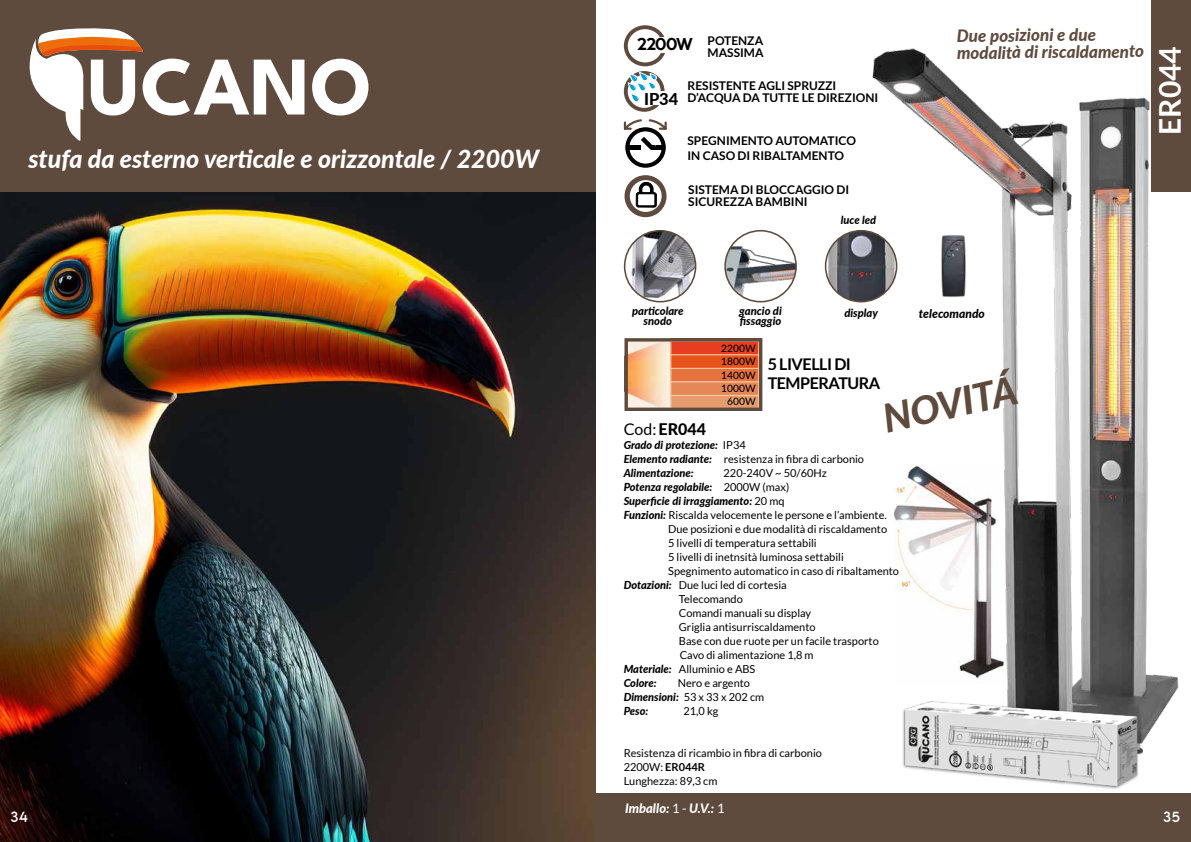
<style>
.page{position:relative;width:1191px;height:842px;background:#fff}
.page>*{position:absolute;margin:0;border:0;box-sizing:border-box;transform-origin:0 0}
.t1{font:italic 800 39px "Lato";color:#5f4b3e}
.t2{font:700 30px "Lato";color:#fff}
.t3{font:italic 800 25px "Lato";color:#fff}
.t4{font:italic 800 17px/17.2px "Lato";color:#5f4b3e}
.t5{font:800 16.4px "Lato";color:#000}
.t6{font:700 16.1px/19.4px "Lato";letter-spacing:-.03em;color:#000}
.t7{font:800 16px "Lato";color:#000}
.t8{font:500 15px "Keep Calm";letter-spacing:-.08em;color:#000}
.t9{font:italic 800 13px "Lato";color:#fff}
.t10{font:13px "LEMONMILK";color:#fff}
.t11{font:700 12px/12px "Lato";color:#000}
.t12{font:italic 800 12px "Lato";color:#000}
.t13{font:italic 800 11.2px/9.3px "Lato";color:#000;text-align:center}
.t14{font:11px/14px "Lato";color:#000}
.t15{font:italic 800 11px/14px "Lato";color:#000}
.t16{font:500 10.3px/13.3px "Lato";color:#000}
.s1{font-weight:400}
.s2{font-weight:400;font-style:normal}
.s3{font-weight:800;font-style:italic}
.s4{font-weight:700}
</style>
<div class="page">
<img style="left:1096px;top:97px;width:95px;height:635px">
<div style="left:624px;top:25px;width:42px;height:41px;border:4px solid #5f4b3e;border-radius:50%"></div>
<div style="left:634px;top:37px;width:60px;height:16px;background:#fff"></div>
<img style="left:0;top:191px;width:595px;height:651px">
<div style="left:0;top:0;width:595px;height:191px;background:#5f4b3e"></div>
<div style="left:595px;top:794px;width:596px;height:48px;background:#5f4b3e"></div>
<div style="left:1151px;top:0;width:40px;height:191px;background:#5f4b3e"></div>
<img style="left:862px;top:48px;width:234px;height:746px">
<svg style="left:625px;top:127px;width:41px;height:41px"></svg>
<div style="left:629px;top:131px;width:32px;height:33px;background:#fff;border-radius:50%"></div>
<svg style="left:623px;top:119px;width:44px;height:31px"></svg>
<svg style="left:29px;top:28px;width:275px;height:113px"></svg>
<svg style="left:312px;top:59px;width:56px;height:56px"></svg>
<svg style="left:956px;top:48px;width:140px;height:11px"></svg>
<svg style="left:624px;top:175px;width:42px;height:42px"></svg>
<div style="left:630px;top:180px;width:31px;height:32px;background:#fff;border-radius:50%"></div>
<svg style="left:636px;top:180px;width:21px;height:28px"></svg>
<img style="left:894px;top:691px;width:256px;height:103px">
<img style="left:938px;top:232px;width:30px;height:68px">
<svg style="left:626px;top:73px;width:36px;height:37px"></svg>
<div style="left:624px;top:71px;width:40px;height:41px;border:4px solid #5f4b3e;border-radius:50%"></div>
<svg style="left:595px;top:0;width:62px;height:103px"></svg>
<div style="left:641px;top:91px;width:37px;height:14px;background:#fff"></div>
<img style="left:624px;top:231px;width:71px;height:71px;border-radius:35px">
<div style="left:624px;top:230px;width:72px;height:72px;border:2px solid #5f4b3e;border-radius:50%"></div>
<img style="left:725px;top:231px;width:71px;height:71px;border-radius:35px">
<div style="left:724px;top:230px;width:73px;height:72px;border:2px solid #5f4b3e;border-radius:50%"></div>
<img style="left:825px;top:231px;width:71px;height:71px;border-radius:35px">
<div style="left:825px;top:230px;width:72px;height:72px;border:2px solid #5f4b3e;border-radius:50%"></div>
<img style="left:628px;top:342px;width:42px;height:65px">
<div style="left:670px;top:341px;width:89px;height:14px;background:#e73e22"></div>
<div style="left:670px;top:354px;width:89px;height:15px;background:#e7531a;border:1px solid #fbc9a0"></div>
<div style="left:670px;top:368px;width:89px;height:14px;background:#e6733d;border:1px solid #fbc9a0"></div>
<div style="left:670px;top:381px;width:89px;height:15px;background:#e68758;border:1px solid #fbc9a0"></div>
<div style="left:670px;top:395px;width:89px;height:14px;background:#e69d6e;border:1px solid #fbc9a0"></div>
<div style="left:624px;top:338px;width:138px;height:73px;border:3px solid #5f4b3e"></div>
<h3 class="t3" style="left:28px;top:140px;width:512px">stufa da esterno verticale e orizzontale / 2200W</h3>
<p class="t10" style="left:10px;top:808px;width:19px">34</p>
<h3 class="t8" style="left:637px;top:31px;width:57px">2200W</h3>
<p class="t11" style="left:707px;top:35px;width:57px">POTENZA<br>MASSIMA</p>
<h3 class="t5" style="left:644px;top:86px;width:36px">IP34</h3>
<p class="t11" style="left:687px;top:80px;width:192px">RESISTENTE AGLI SPRUZZI<br>D’ACQUA DA TUTTE LE DIREZIONI</p>
<p class="t11" style="left:687px;top:134px;width:170px;line-height:14.4px">SPEGNIMENTO AUTOMATICO<br>IN CASO DI RIBALTAMENTO</p>
<p class="t11" style="left:688px;top:183px;width:162px">SISTEMA DI BLOCCAGGIO DI<br>SICUREZZA BAMBINI</p>
<p class="t15" style="left:841px;top:212px;width:37px">luce led</p>
<h3 class="t4" style="left:956px;top:27px;width:189px;rotate:-1deg">Due posizioni e due modalità di riscaldamento</h3>
<h2 class="t2" style="left:1152px;top:135px;width:91px;rotate:-90deg">ER044</h2>
<p class="t13" style="left:632px;top:306px;width:53px">particolare snodo</p>
<p class="t13" style="left:739px;top:306px;width:44px;text-align:left">gancio di fissaggio</p>
<p class="t13" style="left:844px;top:308px;width:35px">display</p>
<h3 class="t6" style="left:767px;top:354px;width:114px">5 LIVELLI DI<br>TEMPERATURA</h3>
<p class="t12" style="left:919px;top:305px;width:67px">telecomando</p>
<p class="t16" style="left:721px;top:342px;width:36px;line-height:12.6px">2200W<br>1800W</p>
<p class="t16" style="left:721px;top:368px;width:36px;text-align:center">1400W<br>1000W<br>600W</p>
<h1 class="t1" style="left:877px;top:391px;width:138px;rotate:-13deg">NOVITÁ</h1>
<h3 class="t7" style="left:623px;top:418px;width:84px"><span class="s1">Cod:</span>ER044</h3>
<p class="t15" style="left:623px;top:438px;width:242px">Grado di protezione: <span class="s2">IP34<br></span>Elemento radiante: <span class="s2">resistenza in fibra di carbonio<br></span>Alimentazione:</p>
<p class="t14" style="left:723px;top:466px;width:105px">220-240V ~ 50/60Hz</p>
<p class="t15" style="left:623px;top:480px;width:167px">Potenza regolabile: <span class="s2">2000W (max)</span></p>
<p class="t15" style="left:623px;top:494px;width:162px">Superficie di irraggiamento: <span class="s2">20 mq</span></p>
<p class="t14" style="left:623px;top:508px;width:265px"><span class="s3">Funzioni:</span> Riscalda velocemente le persone e l’ambiente.</p>
<p class="t14" style="left:668px;top:522px;width:220px">Due posizioni e due modalità di riscaldamento</p>
<p class="t14" style="left:668px;top:536px;width:150px">5 livelli di temperatura settabili</p>
<p class="t14" style="left:668px;top:550px;width:177px">5 livelli di inetnsità luminosa settabili</p>
<p class="t14" style="left:668px;top:564px;width:232px">Spegnimento automatico in caso di ribaltamento</p>
<p class="t14" style="left:623px;top:578px;width:165px"><span class="s3">Dotazioni:</span> Due luci led di cortesia</p>
<p class="t14" style="left:679px;top:592px;width:65px">Telecomando</p>
<p class="t14" style="left:679px;top:606px;width:134px">Comandi manuali su display</p>
<p class="t14" style="left:679px;top:620px;width:138px">Griglia antisurriscaldamento</p>
<p class="t14" style="left:679px;top:634px;width:201px">Base con due ruote per un facile trasporto</p>
<p class="t14" style="left:680px;top:648px;width:135px">Cavo di alimentazione 1,8 m</p>
<p class="t14" style="left:623px;top:662px;width:133px"><span class="s3">Materiale:</span> Alluminio e ABS</p>
<p class="t15" style="left:623px;top:676px;width:34px">Colore:</p>
<p class="t14" style="left:623px;top:676px;width:142px;text-indent:54px">Nero e argento<br><span class="s3">Dimensioni:</span> 53 x 33 x 202 cm<br><span class="s3">Peso:</span></p>
<p class="t14" style="left:683px;top:704px;width:36px">21,0 kg</p>
<p class="t14" style="left:623px;top:746px;width:200px">Resistenza di ricambio in fibra di carbonio<br>2200W: <span class="s4">ER044R<br></span>Lunghezza: 89,3 cm</p>
<p class="t9" style="left:625px;top:799px;width:101px">Imballo: <span class="s2">1 -</span> U.V.: <span class="s2">1</span></p>
<p class="t10" style="left:1163px;top:809px;width:18px">35</p>
</div>
